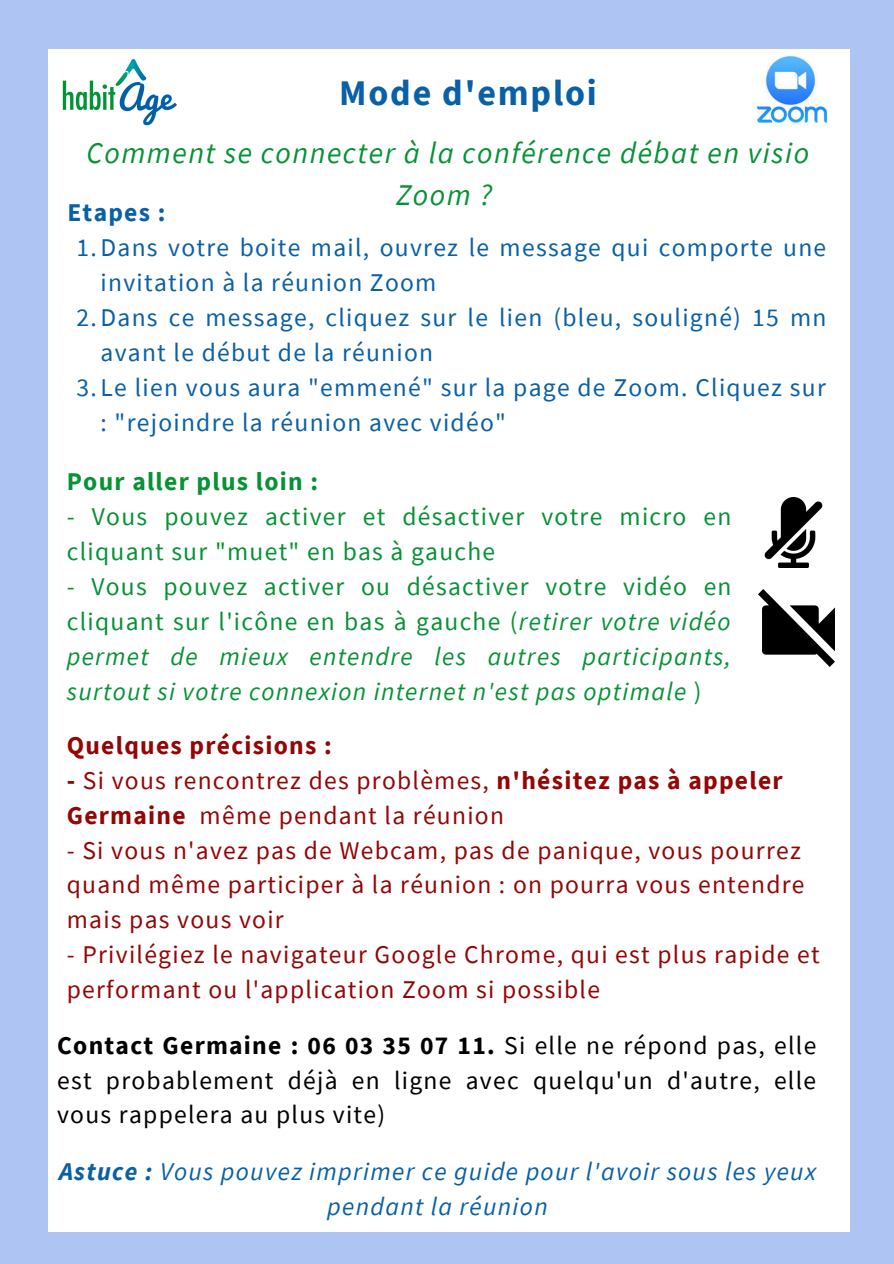
<style>
.page{position:relative;width:894px;height:1264px;background:#fff}
.page>*{position:absolute;margin:0;border:0;box-sizing:border-box;transform-origin:0 0}
.t1{font:700 36px "Source Sans Pro";letter-spacing:.05em;color:#0960a6}
.t2{font:italic 30px/41.7px "Source Sans Pro";letter-spacing:.05em;color:#079236;text-align:center}
.t3{font:25.5px/35px "Source Sans Pro";letter-spacing:.05em;color:#940606}
.t4{font:25.5px "Source Sans Pro";letter-spacing:.05em;color:#0960a6}
.t5{font:italic 25.5px/35px "Source Sans Pro";letter-spacing:.05em;color:#079236;text-align:justify}
.t6{font:25.5px/35px "Source Sans Pro";letter-spacing:.05em;color:#000;text-align:justify}
.t7{font:25.5px/35px "Source Sans Pro";letter-spacing:.05em;color:#079236}
.t8{font:italic 25.5px/35px "Source Sans Pro";letter-spacing:.05em;color:#0960a6;text-align:center}
.t9{font:700 25.5px "Source Sans Pro";letter-spacing:.05em;color:#940606}
.t10{font:700 25.5px "Source Sans Pro";letter-spacing:.05em;color:#079236}
.t11{font:700 25.5px "Source Sans Pro";letter-spacing:.05em;color:#0960a6}
.s1{font-style:normal}
.s2{font-weight:700}
</style>
<div class="page">
<div style="left:0;top:0;width:893px;height:1263px;background:#aec5f4"></div>
<div style="left:48px;top:49px;width:800px;height:1182px;background:#fff"></div>
<img style="left:62px;top:58px;width:115px;height:67px">
<img style="left:756px;top:56px;width:72px;height:70px">
<img style="left:764px;top:498px;width:59px;height:69px">
<img style="left:758px;top:589px;width:76px;height:77px">
<h1 class="t1" style="left:339px;top:69px;width:259px">Mode d'emploi</h1>
<p class="t2" style="left:86px;top:131px;width:724px">Comment se connecter à la conférence débat en visio<br>Zoom ?</p>
<p class="t11" style="left:67px;top:196px;width:100px">Etapes :</p>
<p class="t4" style="left:76px;top:231px;width:751px">1.Dans votre boite mail, ouvrez le message qui comporte une</p>
<p class="t4" style="left:100px;top:266px;width:337px">invitation à la réunion Zoom</p>
<p class="t4" style="left:76px;top:301px;width:751px">2.Dans ce message, cliquez sur le lien (bleu, souligné) 15 mn</p>
<p class="t4" style="left:100px;top:336px;width:334px">avant le début de la réunion</p>
<p class="t4" style="left:76px;top:371px;width:750px">3.Le lien vous aura "emmené" sur la page de Zoom. Cliquez sur</p>
<p class="t4" style="left:100px;top:406px;width:407px">: "rejoindre la réunion avec vidéo"</p>
<p class="t10" style="left:67px;top:465px;width:253px">Pour aller plus loin :</p>
<p class="t7" style="left:67px;top:498px;width:666px">- Vous pouvez activer et désactiver votre micro en cliquant sur "muet" en bas à gauche</p>
<p class="t5" style="left:67px;top:568px;width:666px"><span class="s1">- Vous pouvez activer ou désactiver votre vidéo en cliquant sur l'icône en bas à gauche (</span>retirer votre vidéo permet de mieux entendre les autres participants, surtout si votre connexion internet n'est pas optimale <span class="s1">)</span></p>
<p class="t9" style="left:67px;top:728px;width:266px">Quelques précisions :</p>
<p class="t3" style="left:67px;top:762px;width:717px"><span class="s2">-</span> Si vous rencontrez des problèmes, <span class="s2">n'hésitez pas à appeler<br>Germaine</span> même pendant la réunion</p>
<p class="t3" style="left:67px;top:832px;width:739px">- Si vous n'avez pas de Webcam, pas de panique, vous pourrez quand même participer à la réunion : on pourra vous entendre mais pas vous voir</p>
<p class="t3" style="left:67px;top:936px;width:754px">- Privilégiez le navigateur Google Chrome, qui est plus rapide et performant ou l'application Zoom si possible</p>
<p class="t6" style="left:57px;top:1027px;width:760px"><span class="s2">Contact Germaine : 06 03 35 07 11.</span> Si elle ne répond pas, elle est probablement déjà en ligne avec quelqu'un d'autre, elle vous rappelera au plus vite)</p>
<p class="t8" style="left:59px;top:1153px;width:758px"><span class="s2">Astuce :</span> Vous pouvez imprimer ce guide pour l'avoir sous les yeux pendant la réunion</p>
</div>
